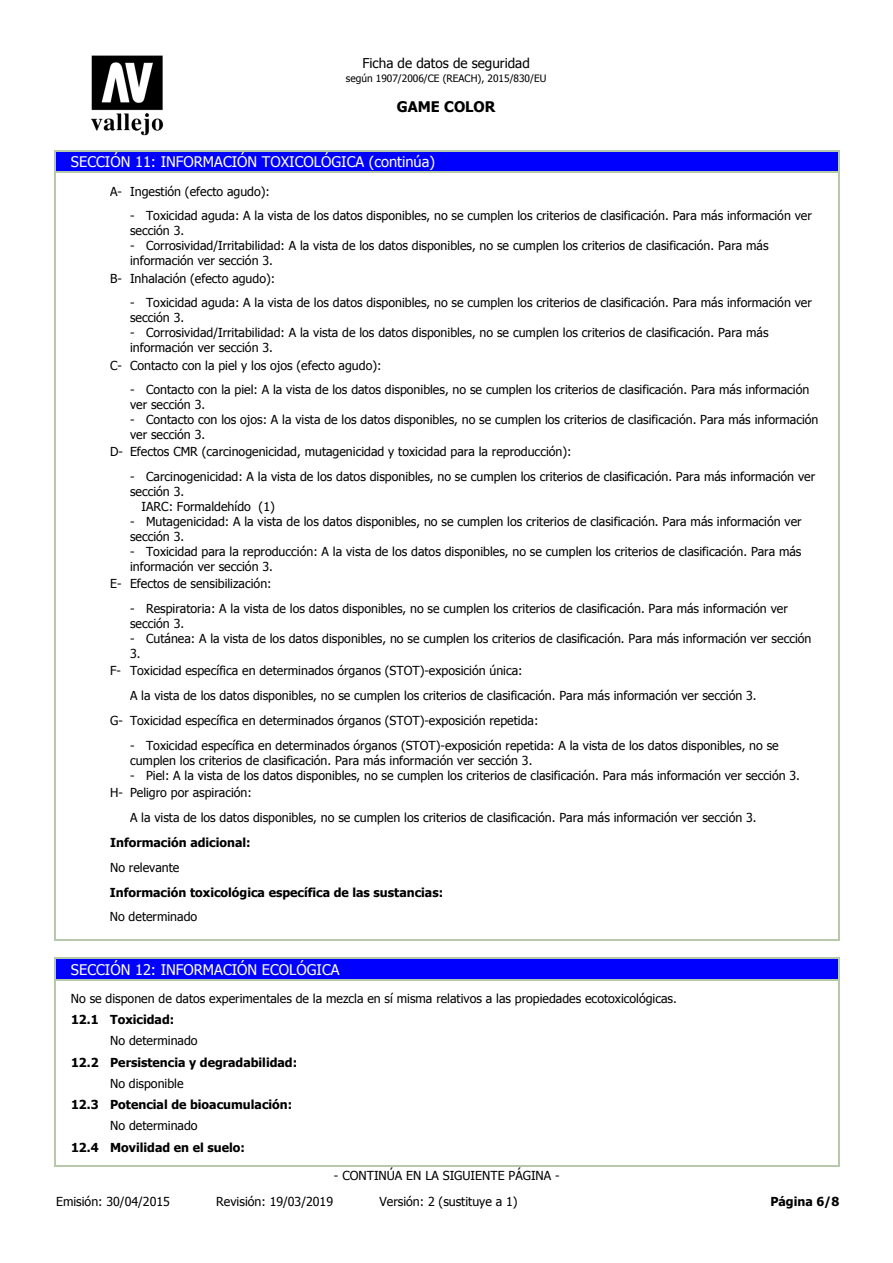
<style>
.page{position:relative;width:893px;height:1263px;background:#fff}
.page>*{position:absolute;margin:0;border:0;box-sizing:border-box;transform-origin:0 0}
.t1{font:14.7px "Tahoma";color:#fff}
.t2{font:700 14.7px "Tahoma";color:#000}
.t3{font:13.5px "Tahoma";color:#000}
.t4{font:12.3px/15px "Tahoma";color:#000}
.t5{font:700 12.3px "Tahoma";color:#000}
.t6{font:10.2px "Tahoma";color:#000}
</style>
<div class="page">
<img style="left:91px;top:55px;width:73px;height:81px">
<div style="left:71px;top:150px;width:768px;height:23px;background:#00f"></div>
<hr style="left:71px;top:150px;width:768px;height:1px;background:#b7c9ab">
<hr style="left:71px;top:172px;width:768px;height:1px;background:#b7c9ab">
<svg style="left:54px;top:150px;width:17px;height:58px"></svg>
<svg style="left:838px;top:151px;width:1px;height:57px"></svg>
<hr style="left:54px;top:208px;width:1px;height:62px;background:#b7c9ab">
<hr style="left:838px;top:208px;width:1px;height:62px;background:#b7c9ab">
<svg style="left:54px;top:270px;width:1px;height:25px"></svg>
<svg style="left:838px;top:270px;width:1px;height:25px"></svg>
<hr style="left:54px;top:295px;width:1px;height:62px;background:#b7c9ab">
<hr style="left:838px;top:295px;width:1px;height:62px;background:#b7c9ab">
<svg style="left:54px;top:357px;width:1px;height:25px"></svg>
<svg style="left:838px;top:357px;width:1px;height:25px"></svg>
<hr style="left:54px;top:382px;width:1px;height:62px;background:#b7c9ab">
<hr style="left:838px;top:382px;width:1px;height:62px;background:#b7c9ab">
<svg style="left:54px;top:444px;width:1px;height:25px"></svg>
<svg style="left:838px;top:444px;width:1px;height:25px"></svg>
<hr style="left:54px;top:469px;width:1px;height:107px;background:#b7c9ab">
<hr style="left:838px;top:469px;width:1px;height:107px;background:#b7c9ab">
<svg style="left:54px;top:576px;width:1px;height:25px"></svg>
<svg style="left:838px;top:576px;width:1px;height:25px"></svg>
<hr style="left:54px;top:601px;width:1px;height:62px;background:#b7c9ab">
<hr style="left:838px;top:601px;width:1px;height:62px;background:#b7c9ab">
<svg style="left:54px;top:663px;width:1px;height:75px"></svg>
<svg style="left:838px;top:663px;width:1px;height:75px"></svg>
<hr style="left:54px;top:738px;width:1px;height:47px;background:#b7c9ab">
<hr style="left:838px;top:738px;width:1px;height:47px;background:#b7c9ab">
<svg style="left:54px;top:785px;width:1px;height:154px"></svg>
<svg style="left:838px;top:785px;width:1px;height:154px"></svg>
<hr style="left:54px;top:939px;width:785px;height:1px;background:#b7c9ab">
<div style="left:71px;top:957px;width:768px;height:23px;background:#00f"></div>
<hr style="left:71px;top:957px;width:768px;height:1px;background:#b7c9ab">
<hr style="left:71px;top:979px;width:768px;height:1px;background:#b7c9ab">
<svg style="left:54px;top:957px;width:17px;height:209px"></svg>
<svg style="left:838px;top:958px;width:1px;height:208px"></svg>
<hr style="left:54px;top:1166px;width:785px;height:1px;background:#b7c9ab">
<p class="t3" style="left:362px;top:54px;width:169px">Ficha de datos de seguridad</p>
<p class="t6" style="left:346px;top:72px;width:202px">según 1907/2006/CE (REACH), 2015/830/EU</p>
<p class="t2" style="left:397px;top:97px;width:100px">GAME COLOR</p>
<p class="t1" style="left:71px;top:153px;width:365px">SECCIÓN 11: INFORMACIÓN TOXICOLÓGICA (continúa)</p>
<p class="t4" style="left:110px;top:183px;width:161px">A- Ingestión (efecto agudo):</p>
<p class="t4" style="left:130px;top:208px;width:683px">- Toxicidad aguda: A la vista de los datos disponibles, no se cumplen los criterios de clasificación. Para más información ver sección 3.</p>
<p class="t4" style="left:130px;top:238px;width:640px">- Corrosividad/Irritabilidad: A la vista de los datos disponibles, no se cumplen los criterios de clasificación. Para más información ver sección 3.</p>
<p class="t4" style="left:110px;top:270px;width:166px">B- Inhalación (efecto agudo):</p>
<p class="t4" style="left:130px;top:295px;width:683px">- Toxicidad aguda: A la vista de los datos disponibles, no se cumplen los criterios de clasificación. Para más información ver sección 3.</p>
<p class="t4" style="left:130px;top:325px;width:640px">- Corrosividad/Irritabilidad: A la vista de los datos disponibles, no se cumplen los criterios de clasificación. Para más información ver sección 3.</p>
<p class="t4" style="left:110px;top:357px;width:273px">C- Contacto con la piel y los ojos (efecto agudo):</p>
<p class="t4" style="left:130px;top:382px;width:680px">- Contacto con la piel: A la vista de los datos disponibles, no se cumplen los criterios de clasificación. Para más información ver sección 3.</p>
<p class="t4" style="left:130px;top:412px;width:690px">- Contacto con los ojos: A la vista de los datos disponibles, no se cumplen los criterios de clasificación. Para más información ver sección 3.</p>
<p class="t4" style="left:110px;top:444px;width:463px">D- Efectos CMR (carcinogenicidad, mutagenicidad y toxicidad para la reproducción):</p>
<p class="t4" style="left:130px;top:469px;width:686px">- Carcinogenicidad: A la vista de los datos disponibles, no se cumplen los criterios de clasificación. Para más información ver</p>
<p class="t4" style="left:130px;top:484px;width:56px">sección 3.</p>
<p class="t4" style="left:142px;top:499px;width:135px">IARC: Formaldehído (1)</p>
<p class="t4" style="left:130px;top:514px;width:673px">- Mutagenicidad: A la vista de los datos disponibles, no se cumplen los criterios de clasificación. Para más información ver sección 3.</p>
<p class="t4" style="left:130px;top:544px;width:673px">- Toxicidad para la reproducción: A la vista de los datos disponibles, no se cumplen los criterios de clasificación. Para más información ver sección 3.</p>
<p class="t4" style="left:110px;top:576px;width:163px">E- Efectos de sensibilización:</p>
<p class="t4" style="left:130px;top:601px;width:659px">- Respiratoria: A la vista de los datos disponibles, no se cumplen los criterios de clasificación. Para más información ver sección 3.</p>
<p class="t4" style="left:130px;top:631px;width:683px">- Cutánea: A la vista de los datos disponibles, no se cumplen los criterios de clasificación. Para más información ver sección<br>3.</p>
<p class="t4" style="left:110px;top:663px;width:414px">F- Toxicidad específica en determinados órganos (STOT)-exposición única:</p>
<p class="t4" style="left:130px;top:688px;width:628px">A la vista de los datos disponibles, no se cumplen los criterios de clasificación. Para más información ver sección 3.</p>
<p class="t4" style="left:110px;top:713px;width:430px">G- Toxicidad específica en determinados órganos (STOT)-exposición repetida:</p>
<p class="t4" style="left:130px;top:738px;width:650px">- Toxicidad específica en determinados órganos (STOT)-exposición repetida: A la vista de los datos disponibles, no se cumplen los criterios de clasificación. Para más información ver sección 3.</p>
<p class="t4" style="left:110px;top:766px;width:691px;line-height:17.2px;text-indent:20px">- Piel: A la vista de los datos disponibles, no se cumplen los criterios de clasificación. Para más información ver sección 3.<br>H- Peligro por aspiración:</p>
<p class="t4" style="left:130px;top:810px;width:628px">A la vista de los datos disponibles, no se cumplen los criterios de clasificación. Para más información ver sección 3.</p>
<p class="t5" style="left:110px;top:835px;width:142px">Información adicional:</p>
<p class="t4" style="left:110px;top:859px;width:71px">No relevante</p>
<p class="t5" style="left:110px;top:884px;width:335px">Información toxicológica específica de las sustancias:</p>
<p class="t4" style="left:110px;top:909px;width:89px">No determinado</p>
<p class="t1" style="left:71px;top:960px;width:270px">SECCIÓN 12: INFORMACIÓN ECOLÓGICA</p>
<p class="t4" style="left:71px;top:990px;width:607px">No se disponen de datos experimentales de la mezcla en sí misma relativos a las propiedades ecotoxicológicas.</p>
<p class="t5" style="left:71px;top:1012px;width:105px">12.1 Toxicidad:</p>
<p class="t4" style="left:110px;top:1033px;width:89px">No determinado</p>
<p class="t5" style="left:71px;top:1054px;width:228px">12.2 Persistencia y degradabilidad:</p>
<p class="t4" style="left:110px;top:1076px;width:75px">No disponible</p>
<p class="t5" style="left:71px;top:1097px;width:223px">12.3 Potencial de bioacumulación:</p>
<p class="t4" style="left:110px;top:1118px;width:89px">No determinado</p>
<p class="t5" style="left:71px;top:1139px;width:175px">12.4 Movilidad en el suelo:</p>
<p class="t4" style="left:334px;top:1167px;width:227px">- CONTINÚA EN LA SIGUIENTE PÁGINA -</p>
<p class="t4" style="left:56px;top:1194px;width:115px">Emisión: 30/04/2015</p>
<p class="t4" style="left:216px;top:1194px;width:118px">Revisión: 19/03/2019</p>
<p class="t4" style="left:379px;top:1194px;width:140px">Versión: 2 (sustituye a 1)</p>
<p class="t5" style="left:770px;top:1194px;width:70px">Página 6/8</p>
</div>
